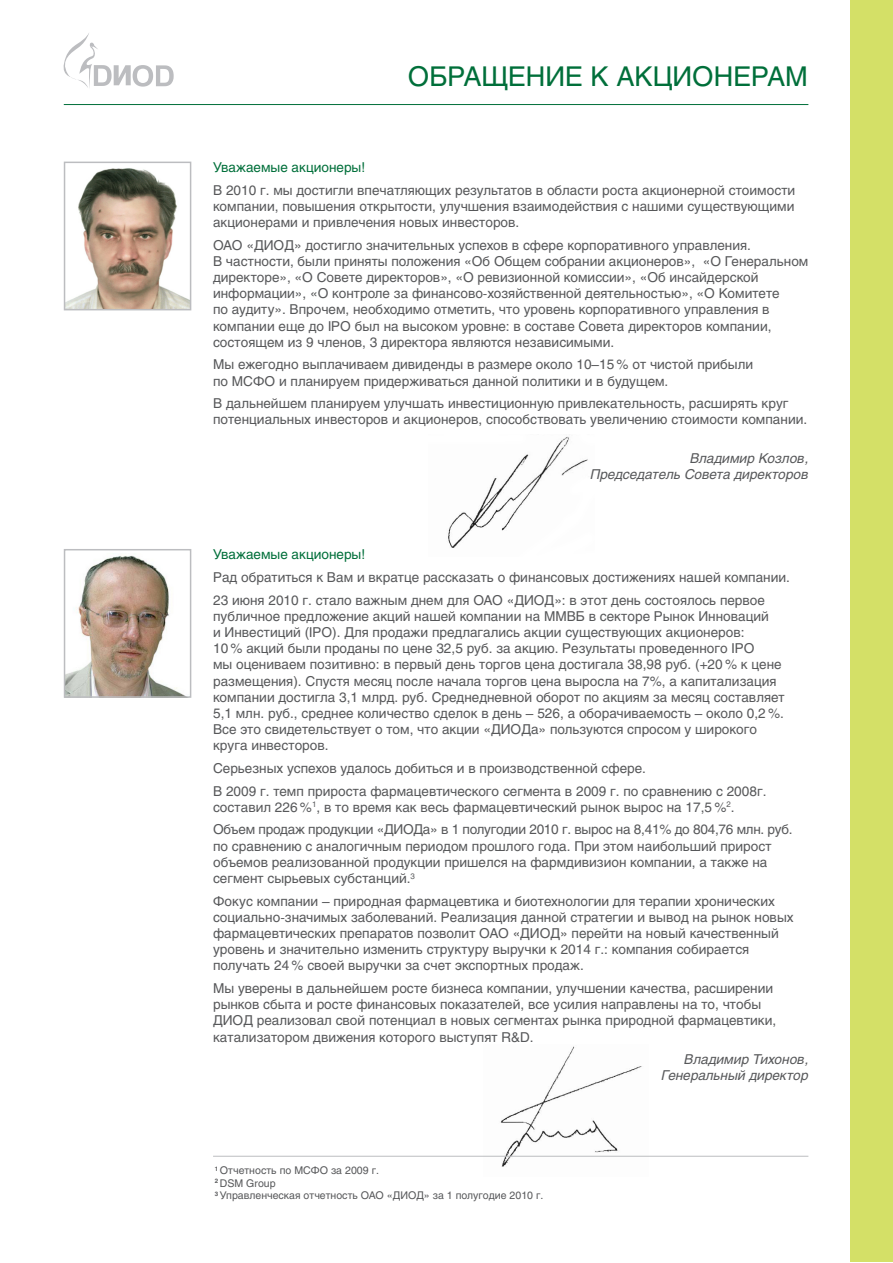
<style>
.page{position:relative;width:893px;height:1263px;background:#fff}
.page>*{position:absolute;margin:0;border:0;box-sizing:border-box;transform-origin:0 0}
.t1{font:27px "Helios";color:#006f3a}
.t2{font:13.5px/16.2px "Helios";color:#57585a}
.t3{font:italic 13.5px/16.2px "Helios";color:#57585a;text-align:right}
.t4{font:13.5px "Helios";color:#006f3a}
.t5{font:10.5px "Helios";color:#57585a}
</style>
<div class="page">
<img style="left:448px;top:436px;width:140px;height:112px">
<img style="left:483px;top:1046px;width:165px;height:121px">
<img style="left:67px;top:168px;width:121px;height:139px">
<div style="left:64px;top:162px;width:127px;height:148px;border:2px solid #bcbdc0"></div>
<div style="left:850px;top:1px;width:43px;height:1261px;background:#d4e067"></div>
<hr style="left:213px;top:1156px;width:595px;height:1px;background:#bcbdc0">
<hr style="left:64px;top:104px;width:744px;height:1px;background:#006f3a">
<svg style="left:63px;top:33px;width:111px;height:55px"></svg>
<img style="left:67px;top:555px;width:117px;height:140px">
<div style="left:64px;top:549px;width:127px;height:149px;border:2px solid #bcbdc0"></div>
<p class="t1" style="left:408px;top:60px;width:402px">ОБРАЩЕНИЕ К АКЦИОНЕРАМ</p>
<p class="t4" style="left:213px;top:159px;width:154px">Уважаемые акционеры!</p>
<p class="t2" style="left:213px;top:182px;width:584px;text-align:justify">В 2010 г. мы достигли впечатляющих результатов в области роста акционерной стоимости компании, повышения открытости, улучшения взаимодействия с нашими существующими акционерами и привлечения новых инвесторов.</p>
<p class="t2" style="left:213px;top:237px;width:597px">ОАО «ДИОД» достигло значительных успехов в сфере корпоративного управления.<br>В частности, были приняты положения «Об Общем собрании акционеров», «О Генеральном директоре», «О Совете директоров», «О ревизионной комиссии», «Об инсайдерской информации», «О контроле за финансово-хозяйственной деятельностью», «О Комитете<br>по аудиту». Впрочем, необходимо отметить, что уровень корпоративного управления в компании еще до IPO был на высоком уровне: в составе Совета директоров компании, состоящем из 9 членов, 3 директора являются независимыми.</p>
<p class="t2" style="left:213px;top:356px;width:541px">Мы ежегодно выплачиваем дивиденды в размере около 10–15 % от чистой прибыли по МСФО и планируем придерживаться данной политики и в будущем.</p>
<p class="t2" style="left:213px;top:395px;width:596px">В дальнейшем планируем улучшать инвестиционную привлекательность, расширять круг потенциальных инвесторов и акционеров, способствовать увеличению стоимости компании.</p>
<p class="t3" style="left:590px;top:450px;width:219px">Владимир Козлов,<br>Председатель Совета директоров</p>
<p class="t4" style="left:213px;top:547px;width:154px">Уважаемые акционеры!</p>
<p class="t2" style="left:213px;top:569px;width:578px">Рад обратиться к Вам и вкратце рассказать о финансовых достижениях нашей компании.</p>
<p class="t2" style="left:213px;top:592px;width:573px">23 июня 2010 г. стало важным днем для ОАО «ДИОД»: в этот день состоялось первое публичное предложение акций нашей компании на ММВБ в секторе Рынок Инноваций<br>и Инвестиций (IPO). Для продажи предлагались акции существующих акционеров:<br>10 % акций были проданы по цене 32,5 руб. за акцию. Результаты проведенного IPO<br>мы оцениваем позитивно: в первый день торгов цена достигала 38,98 руб. (+20 % к цене размещения). Спустя месяц после начала торгов цена выросла на 7%, а капитализация компании достигла 3,1 млрд. руб. Среднедневной оборот по акциям за месяц составляет 5,1 млн. руб., среднее количество сделок в день – 526, а оборачиваемость – около 0,2 %.<br>Все это свидетельствует о том, что акции «ДИОДа» пользуются спросом у широкого круга инвесторов.</p>
<p class="t2" style="left:213px;top:760px;width:434px">Серьезных успехов удалось добиться и в производственной сфере.</p>
<p class="t2" style="left:213px;top:783px;width:555px">В 2009 г. темп прироста фармацевтического сегмента в 2009 г. по сравнению с 2008г. составил 226 %<sup>1</sup>, в то время как весь фармацевтический рынок вырос на 17,5 %<sup>2</sup>.</p>
<p class="t2" style="left:213px;top:821px;width:581px">Объем продаж продукции «ДИОДа» в 1 полугодии 2010 г. вырос на 8,41% до 804,76 млн. руб. по сравнению с аналогичным периодом прошлого года. При этом наибольший прирост объемов реализованной продукции пришелся на фармдивизион компании, а также на сегмент сырьевых субстанций.<sup>3</sup></p>
<p class="t2" style="left:213px;top:892px;width:582px">Фокус компании – природная фармацевтика и биотехнологии для терапии хронических социально-значимых заболеваний. Реализация данной стратегии и вывод на рынок новых фармацевтических препаратов позволит ОАО «ДИОД» перейти на новый качественный уровень и значительно изменить структуру выручки к 2014 г.: компания собирается получать 24 % своей выручки за счет экспортных продаж.</p>
<p class="t2" style="left:213px;top:980px;width:565px">Мы уверены в дальнейшем росте бизнеса компании, улучшении качества, расширении рынков сбыта и росте финансовых показателей, все усилия направлены на то, чтобы ДИОД реализовал свой потенциал в новых сегментах рынка природной фармацевтики, катализатором движения которого выступят R&amp;D.</p>
<p class="t3" style="left:662px;top:1051px;width:148px">Владимир Тихонов,<br>Генеральный директор</p>
<p class="t5" style="left:215px;top:1164px;width:166px"><sup>1</sup> Отчетность по МСФО за 2009 г.</p>
<p class="t5" style="left:215px;top:1176px;width:62px"><sup>2</sup> DSM Group</p>
<p class="t5" style="left:215px;top:1189px;width:330px"><sup>3</sup> Управленческая отчетность ОАО «ДИОД» за 1 полугодие 2010 г.</p>
</div>
